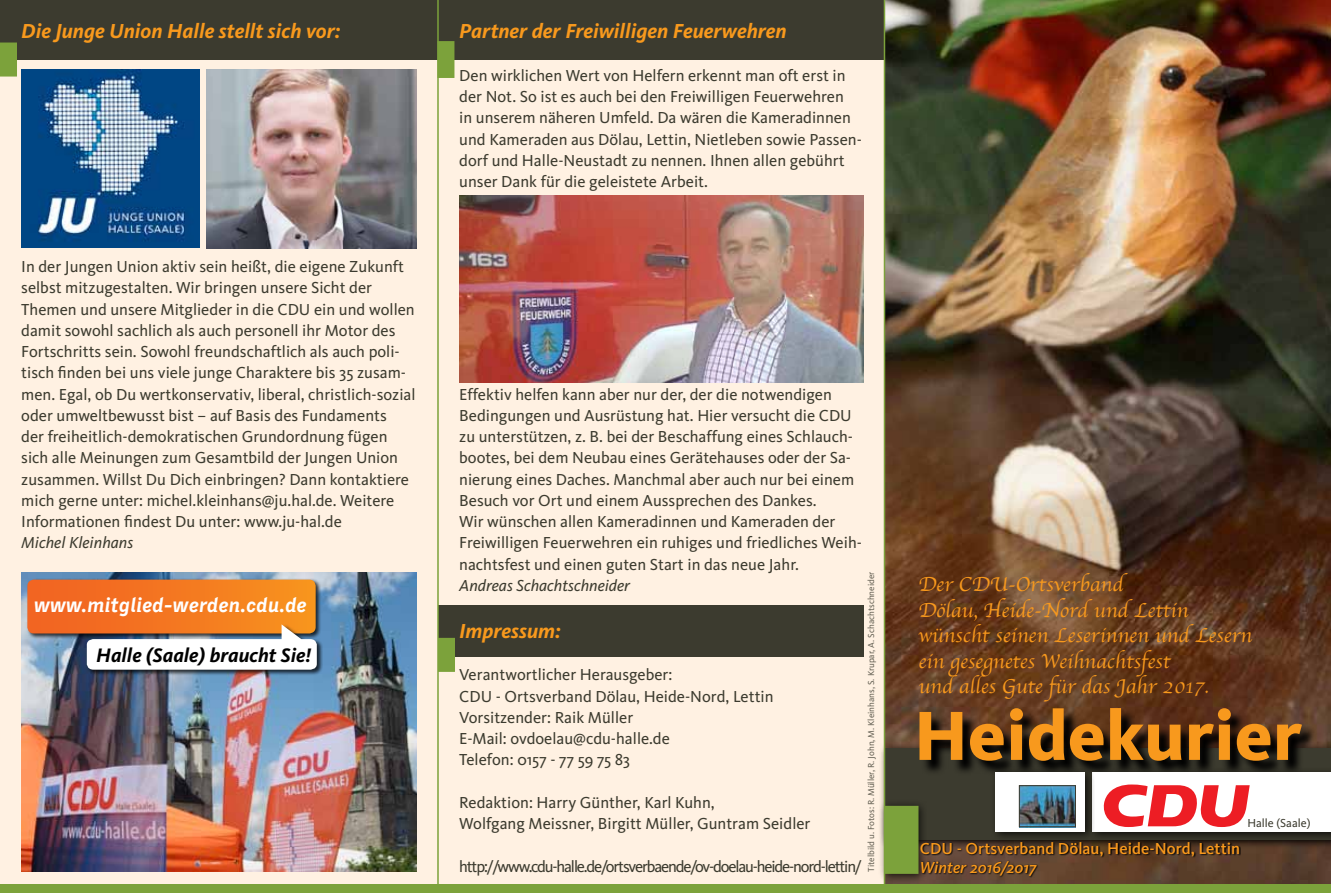
<style>
.page{position:relative;width:1331px;height:893px;background:#fff}
.page>*{position:absolute;margin:0;border:0;box-sizing:border-box;transform-origin:0 0}
.t1{font:800 72px "CDU Kievit";color:#f8991d}
.t2{font:21px/25.5px "Apple Chancery";color:#f8991d}
.t3{font:italic 700 21px "CDU Kievit";color:#f8991d}
.t4{font:italic 700 21px "CDU Skopex";color:#fff}
.t5{font:italic 700 20.25px "CDU Kievit";color:#000}
.t6{font:16.5px/21.3px "CDU Kievit";color:#3c3b2f}
.t7{font:16.5px "CDU Kievit";letter-spacing:-.07em;color:#3c3b2f}
.t8{font:italic 16.5px "CDU Kievit";color:#3c3b2f}
.t9{font:500 16.5px "CDU Kievit";color:#f8991d}
.t10{font:italic 500 16.5px "CDU Kievit";color:#f8991d}
.t11{font:12px "CDU Kievit";color:#3c3b2f}
.t12{font:9px "CDU Kievit";color:#3c3b2f}
</style>
<div class="page">
<img style="left:886px;top:0;width:445px;height:884px">
<div style="left:0;top:0;width:885px;height:893px;background:#fff1e2"></div>
<svg style="left:881px;top:742px;width:450px;height:108px"></svg>
<div style="left:885px;top:748px;width:446px;height:92px;background:#3c3b2f"></div>
<div style="left:0;top:0;width:438px;height:60px;background:#3c3b2f"></div>
<div style="left:437px;top:0;width:447px;height:60px;background:#3c3b2f"></div>
<div style="left:437px;top:41px;width:17px;height:37px;background:#7ca23b"></div>
<div style="left:438px;top:605px;width:425px;height:51px;background:#3c3b2f"></div>
<div style="left:438px;top:638px;width:17px;height:34px;background:#7ca23b"></div>
<div style="left:878px;top:799px;width:50px;height:84px;background:#000;opacity:.75"></div>
<div style="left:884px;top:806px;width:34px;height:68px;background:#7ca23b"></div>
<svg style="left:0;top:43px;width:17px;height:34px"></svg>
<svg style="left:921px;top:710px;width:396px;height:62px;background:#362417"></svg>
<hr style="left:437px;top:0;width:2px;height:893px;background:#7ca23b">
<hr style="left:884px;top:0;width:1px;height:893px;background:#7ca23b">
<svg style="left:920px;top:842px;width:321px;height:16px;background:#422e20"></svg>
<svg style="left:921px;top:860px;width:118px;height:18px;background:#4d382b"></svg>
<img style="left:459px;top:196px;width:404px;height:187px">
<img style="left:206px;top:70px;width:211px;height:178px">
<img style="left:21px;top:69px;width:179px;height:179px">
<div style="left:1088px;top:766px;width:243px;height:76px;background:#000;opacity:.75"></div>
<div style="left:1093px;top:772px;width:238px;height:59px;background:#fff"></div>
<div style="left:990px;top:766px;width:106px;height:77px;background:#000;opacity:.75"></div>
<div style="left:995px;top:772px;width:89px;height:59px;background:#fff"></div>
<svg style="left:1104px;top:784px;width:146px;height:43px"></svg>
<img style="left:1021px;top:787px;width:53px;height:38px">
<div style="left:1019px;top:785px;width:57px;height:42px;border:1px solid #3c3b2f"></div>
<div style="left:0;top:884px;width:1331px;height:9px;background:#7ca23b"></div>
<img style="left:21px;top:572px;width:396px;height:300px">
<div style="left:26px;top:578px;width:296px;height:61px;background:#000;opacity:.75"></div>
<div style="left:86px;top:624px;width:237px;height:52px;background:#000;opacity:.75"></div>
<svg style="left:27px;top:580px;width:290px;height:90px;background:#e29c6c"></svg>
<p class="t3" style="left:21px;top:19px;width:321px">Die Junge Union Halle stellt sich vor:</p>
<p class="t6" style="left:21px;top:256px;width:396px">In der Jungen Union aktiv sein heißt, die eigene Zukunft selbst mitzugestalten. Wir bringen unsere Sicht der Themen und unsere Mitglieder in die CDU ein und wollen damit sowohl sachlich als auch personell ihr Motor des Fortschritts sein. Sowohl freundschaftlich als auch poli&shy;tisch finden bei uns viele junge Charaktere bis 35 zusam&shy;men. Egal, ob Du wertkonservativ, liberal, christlich-sozial oder umweltbewusst bist – auf Basis des Fundaments<br>der freiheitlich-demokratischen Grundordnung fügen sich alle Meinungen zum Gesamtbild der Jungen Union zusammen. Willst Du Dich einbringen? Dann kontaktiere mich gerne unter: michel.kleinhans@ju.hal.de. Weitere Informationen findest Du unter: www.ju-hal.de</p>
<p class="t8" style="left:21px;top:533px;width:114px">Michel Kleinhans</p>
<p class="t4" style="left:34px;top:592px;width:275px">www.mitglied-werden.cdu.de</p>
<p class="t5" style="left:96px;top:643px;width:216px">Halle (Saale) braucht Sie!</p>
<p class="t3" style="left:459px;top:19px;width:329px">Partner der Freiwilligen Feuerwehren</p>
<p class="t6" style="left:459px;top:65px;width:404px">Den wirklichen Wert von Helfern erkennt man oft erst in der Not. So ist es auch bei den Freiwilligen Feuerwehren<br>in unserem näheren Umfeld. Da wären die Kameradinnen und Kameraden aus Dölau, Lettin, Nietleben sowie Passen&shy;dorf und Halle-Neustadt zu nennen. Ihnen allen gebührt unser Dank für die geleistete Arbeit.</p>
<p class="t6" style="left:459px;top:384px;width:404px">Effektiv helfen kann aber nur der, der die notwendigen Bedingungen und Ausrüstung hat. Hier versucht die CDU zu unterstützen, z. B. bei der Beschaffung eines Schlauch&shy;bootes, bei dem Neubau eines Gerätehauses oder der Sa&shy;nierung eines Daches. Manchmal aber auch nur bei einem Besuch vor Ort und einem Aussprechen des Dankes.<br>Wir wünschen allen Kameradinnen und Kameraden der Freiwilligen Feuerwehren ein ruhiges und friedliches Weih&shy;nachtsfest und einen guten Start in das neue Jahr.</p>
<p class="t8" style="left:459px;top:576px;width:172px">Andreas Schachtschneider</p>
<p class="t3" style="left:459px;top:618px;width:103px">Impressum:</p>
<p class="t6" style="left:459px;top:664px;width:316px">Verantwortlicher Herausgeber:<br>CDU - Ortsverband Dölau, Heide-Nord, Lettin<br>Vorsitzender: Raik Müller<br>E-Mail: ovdoelau@cdu-halle.de<br>Telefon: 0157 - 77 59 75 83</p>
<p class="t6" style="left:459px;top:792px;width:353px">Redaktion: Harry Günther, Karl Kuhn,<br>Wolfgang Meissner, Birgitt Müller, Guntram Seidler</p>
<p class="t7" style="left:459px;top:857px;width:404px">http://www.cdu-halle.de/ortsverbaende/ov-doelau-heide-nord-lettin/</p>
<p class="t12" style="left:866px;top:872px;width:302px;rotate:-90deg">Titelbild u. Fotos: R. Müller, R. John, M. Kleinhans, S. Krupar, A. Schachtschneider</p>
<p class="t2" style="left:918px;top:571px;width:335px">Der CDU-Ortsverband<br>Dölau, Heide-Nord und Lettin wünscht seinen Leserinnen und Lesern ein gesegnetes Weihnachtsfest<br>und alles Gute für das Jahr 2017.</p>
<h1 class="t1" style="left:914px;top:693px;width:390px">Heidekurier</h1>
<p class="t9" style="left:920px;top:839px;width:322px">CDU - Ortsverband Dölau, Heide-Nord, Lettin</p>
<p class="t10" style="left:920px;top:857px;width:118px">Winter 2016/2017</p>
<p class="t11" style="left:1247px;top:816px;width:65px">Halle (Saale)</p>
</div>
